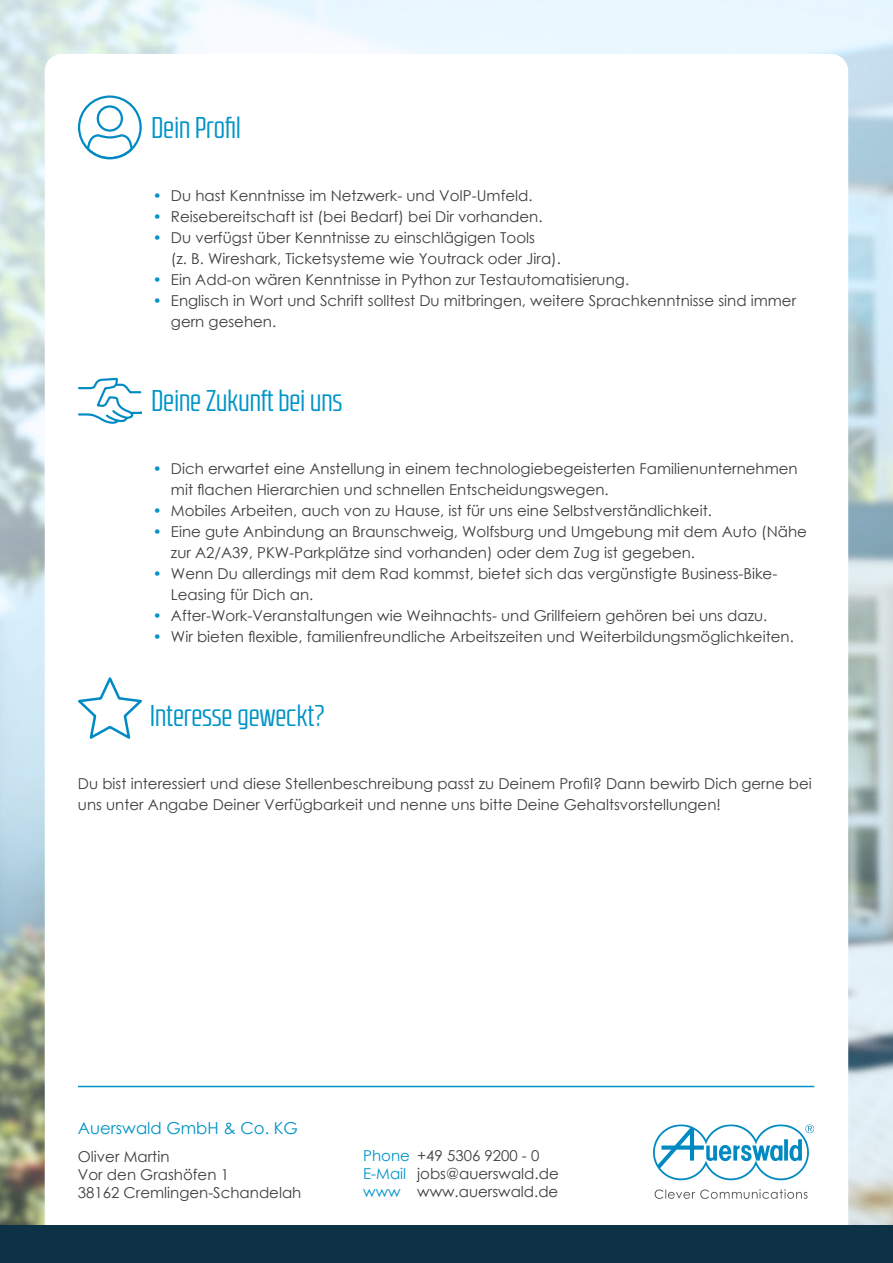
<style>
.page{position:relative;width:893px;height:1263px;background:#fff}
.page>*{position:absolute;margin:0;border:0;box-sizing:border-box;transform-origin:0 0}
.t1{font:30px "RB No 2.1 b";color:#0094c8}
.t2{font:16.5px "Century Gothic";color:#0094c8}
.t3{font:15px/21px "Century Gothic";color:#3e3e3f}
.s1{font-family:"Century Gothic Pro";color:#0094c8}
.s2{color:#0094c8}
</style>
<div class="page">
<img style="left:0;top:0;width:893px;height:1225px">
<div style="left:45px;top:54px;width:803px;height:1209px;background:#fff;border-radius:17px"></div>
<div style="left:0;top:1225px;width:893px;height:38px;background:#0d3246"></div>
<img style="left:653px;top:1124px;width:161px;height:75px">
<hr style="left:78px;top:1086px;width:736px;height:1px;background:#0094c8">
<svg style="left:86px;top:134px;width:49px;height:25px"></svg>
<div style="left:78px;top:95px;width:64px;height:64px;border:2px solid #008ac4;border-radius:50%"></div>
<div style="left:97px;top:105px;width:26px;height:27px;border:2px solid #008ac4;border-radius:50%"></div>
<svg style="left:78px;top:378px;width:64px;height:46px"></svg>
<svg style="left:78px;top:677px;width:64px;height:62px"></svg>
<h1 class="t1" style="left:151px;top:111px;width:91px">Dein Profil</h1>
<p class="t3" style="left:153px;top:185px;width:381px"><span class="s1">•</span> Du hast Kenntnisse im Netzwerk- und VoIP-Umfeld.</p>
<p class="t3" style="left:153px;top:206px;width:391px"><span class="s1">•</span> Reisebereitschaft ist (bei Bedarf) bei Dir vorhanden.</p>
<p class="t3" style="left:171px;top:227px;width:391px;text-indent:-18px"><span class="s1">•</span> Du verfügst über Kenntnisse zu einschlägigen Tools<br>(z. B. Wireshark, Ticketsysteme wie Youtrack oder Jira).</p>
<p class="t3" style="left:153px;top:269px;width:478px"><span class="s1">•</span> Ein Add-on wären Kenntnisse in Python zur Testautomatisierung.</p>
<p class="t3" style="left:171px;top:290px;width:627px;text-indent:-18px"><span class="s1">•</span> Englisch in Wort und Schrift solltest Du mitbringen, weitere Sprachkenntnisse sind immer gern gesehen.</p>
<h1 class="t1" style="left:151px;top:384px;width:193px">Deine Zukunft bei uns</h1>
<p class="t3" style="left:171px;top:458px;width:628px;text-indent:-18px"><span class="s1">•</span> Dich erwartet eine Anstellung in einem technologiebegeisterten Familienunternehmen mit flachen Hierarchien und schnellen Entscheidungswegen.</p>
<p class="t3" style="left:153px;top:500px;width:560px"><span class="s1">•</span> Mobiles Arbeiten, auch von zu Hause, ist für uns eine Selbstverständlichkeit.</p>
<p class="t3" style="left:171px;top:521px;width:637px;text-indent:-18px"><span class="s1">•</span> Eine gute Anbindung an Braunschweig, Wolfsburg und Umgebung mit dem Auto (Nähe zur A2/A39, PKW-Parkplätze sind vorhanden) oder dem Zug ist gegeben.</p>
<p class="t3" style="left:171px;top:563px;width:608px;text-indent:-18px"><span class="s1">•</span> Wenn Du allerdings mit dem Rad kommst, bietet sich das vergünstigte Business-Bike-<br>Leasing für Dich an.</p>
<p class="t3" style="left:153px;top:605px;width:616px"><span class="s1">•</span> After-Work-Veranstaltungen wie Weihnachts- und Grillfeiern gehören bei uns dazu.</p>
<p class="t3" style="left:153px;top:626px;width:642px"><span class="s1">•</span> Wir bieten flexible, familienfreundliche Arbeitszeiten und Weiterbildungsmöglichkeiten.</p>
<h1 class="t1" style="left:150px;top:699px;width:176px">Interesse geweckt?</h1>
<p class="t3" style="left:78px;top:773px;width:735px">Du bist interessiert und diese Stellenbeschreibung passt zu Deinem Profil? Dann bewirb Dich gerne bei uns unter Angabe Deiner Verfügbarkeit und nenne uns bitte Deine Gehaltsvorstellungen!</p>
<p class="t2" style="left:78px;top:1116px;width:222px">Auerswald GmbH &amp; Co. KG</p>
<p class="t3" style="left:78px;top:1147px;width:225px;line-height:18px">Oliver Martin<br>Vor den Grashöfen 1<br>38162 Cremlingen-Schandelah</p>
<p class="t3" style="left:363px;top:1146px;width:197px;line-height:18px"><span class="s2">Phone</span> +49 5306 9200 - 0<br><span class="s2">E-Mail</span> jobs@auerswald.de <span class="s2">www</span> www.auerswald.de</p>
</div>
